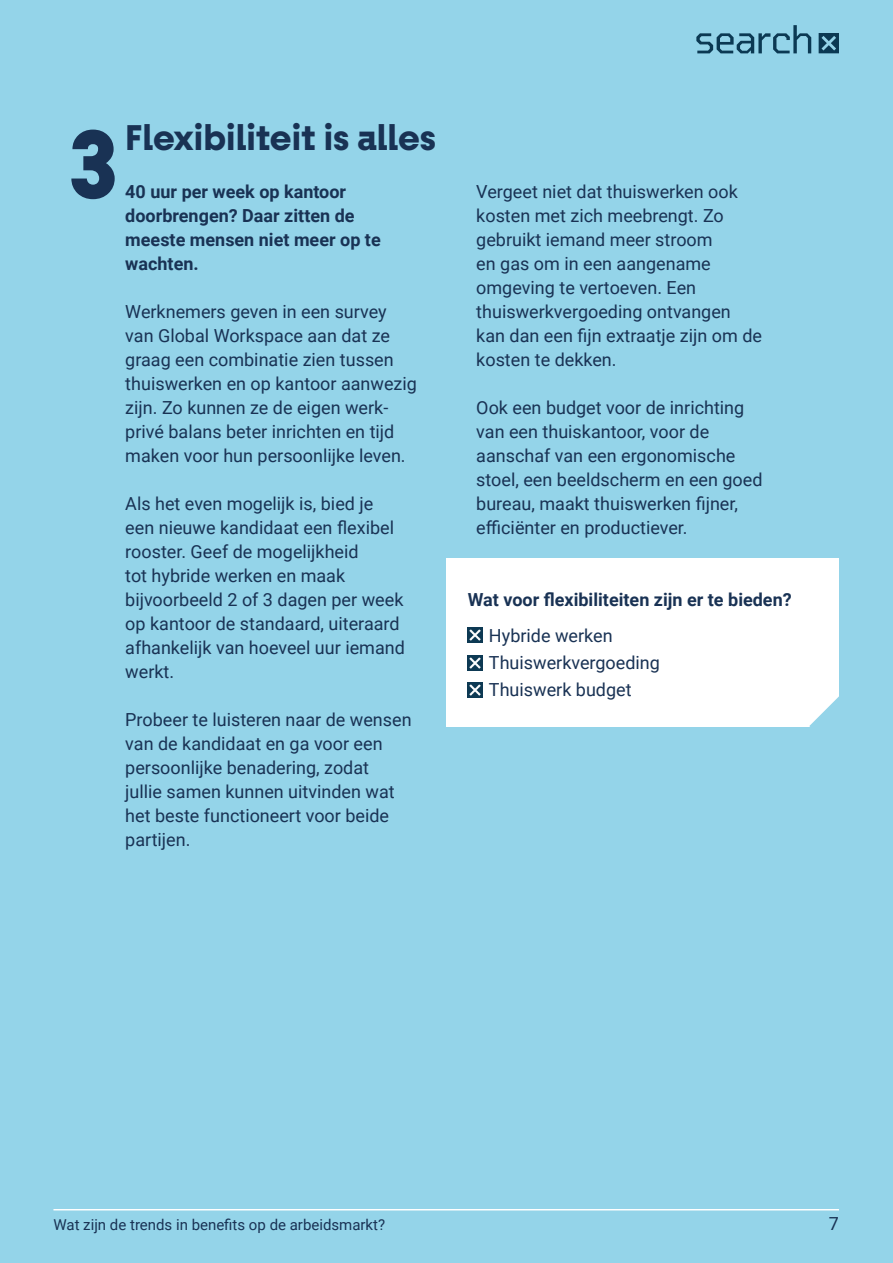
<style>
.page{position:relative;width:893px;height:1263px;background:#94d4e9}
.page>*{position:absolute;margin:0;border:0;box-sizing:border-box;transform-origin:0 0}
.t1{font:700 97.5px "Fractul";color:#193254}
.t2{font:700 36px "Fractul";color:#193254}
.t3{font:18px/24px "Roboto";color:#193254}
.t4{font:700 18px/24px "Roboto";color:#193254}
.t5{font:15px "Roboto";color:#193254}
</style>
<div class="page">
<svg style="left:696px;top:25px;width:115px;height:28px"></svg>
<svg style="left:819px;top:33px;width:20px;height:20px"></svg>
<hr style="left:53px;top:1209px;width:786px;height:1px;background:#fff">
<div style="left:446px;top:558px;width:393px;height:168px;background:#fff"></div>
<svg style="left:809px;top:696px;width:30px;height:31px"></svg>
<img style="left:468px;top:628px;width:15px;height:15px">
<img style="left:468px;top:655px;width:15px;height:15px">
<img style="left:468px;top:683px;width:15px;height:15px">
<h1 class="t1" style="left:68px;top:106px;width:52px">3</h1>
<h2 class="t2" style="left:125px;top:116px;width:312px">Flexibiliteit is alles</h2>
<p class="t4" style="left:125px;top:179px;width:257px">40 uur per week op kantoor doorbrengen? Daar zitten de meeste mensen niet meer op te wachten.</p>
<p class="t3" style="left:125px;top:299px;width:293px">Werknemers geven in een survey van Global Workspace aan dat ze graag een combinatie zien tussen thuiswerken en op kantoor aanwezig zijn. Zo kunnen ze de eigen werk&shy;privé balans beter inrichten en tijd maken voor hun persoonlijke leven.</p>
<p class="t3" style="left:125px;top:491px;width:281px">Als het even mogelijk is, bied je een nieuwe kandidaat een flexibel rooster. Geef de mogelijkheid<br>tot hybride werken en maak bijvoorbeeld 2 of 3 dagen per week op kantoor de standaard, uiteraard afhankelijk van hoeveel uur iemand werkt.</p>
<p class="t3" style="left:125px;top:707px;width:288px">Probeer te luisteren naar de wensen van de kandidaat en ga voor een persoonlijke benadering, zodat<br>jullie samen kunnen uitvinden wat het beste functioneert voor beide partijen.</p>
<p class="t3" style="left:476px;top:179px;width:287px">Vergeet niet dat thuiswerken ook kosten met zich meebrengt. Zo gebruikt iemand meer stroom<br>en gas om in een aangename omgeving te vertoeven. Een thuiswerkvergoeding ontvangen kan dan een fijn extraatje zijn om de kosten te dekken.</p>
<p class="t3" style="left:476px;top:395px;width:288px">Ook een budget voor de inrichting van een thuiskantoor, voor de aanschaf van een ergonomische stoel, een beeldscherm en een goed bureau, maakt thuiswerken fijner, efficiënter en productiever.</p>
<p class="t4" style="left:468px;top:587px;width:325px">Wat voor flexibiliteiten zijn er te bieden?</p>
<p class="t3" style="left:489px;top:621px;width:173px;line-height:27px">Hybride werken<br>Thuiswerkvergoeding<br>Thuiswerk budget</p>
<p class="t5" style="left:53px;top:1214px;width:333px">Wat zijn de trends in benefits op de arbeidsmarkt?</p>
<p class="t3" style="left:829px;top:1211px;width:12px">7</p>
</div>
